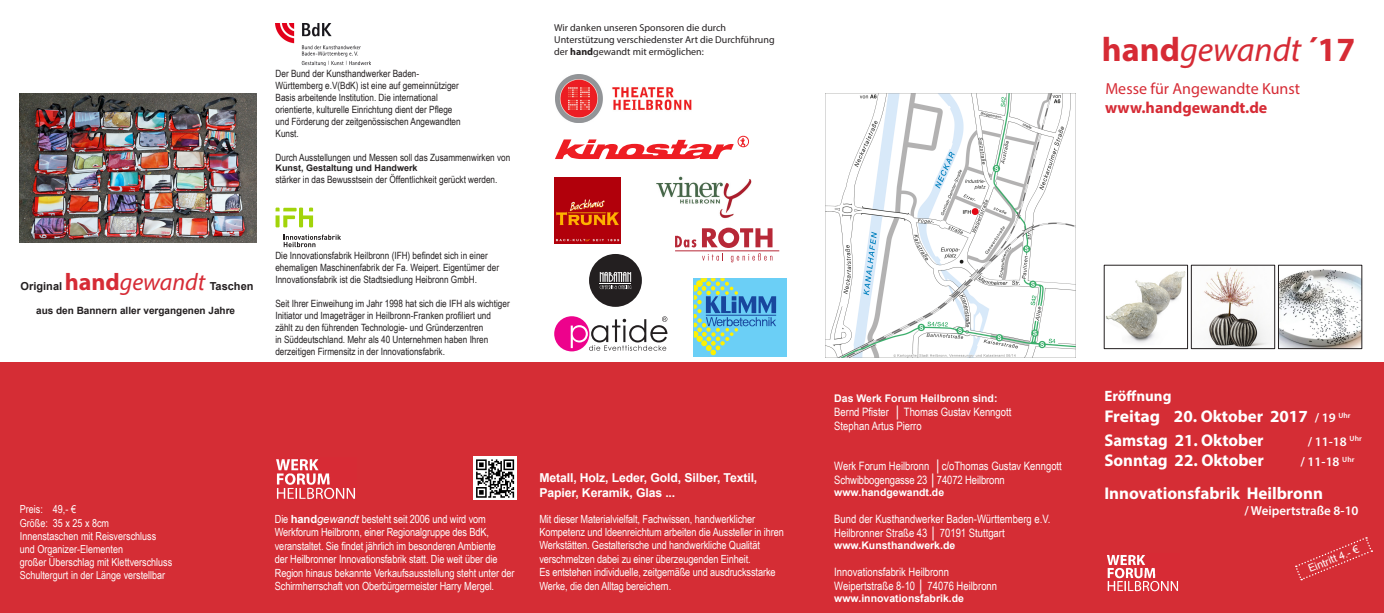
<style>
.page{position:relative;width:1384px;height:613px;background:#fff}
.page>*{position:absolute;margin:0;border:0;box-sizing:border-box;transform-origin:0 0}
.Einf__Abs{font:700 34px "Myriad Pro";color:#d62b35}
.Einf__Abs-2{font:700 17px "Myriad Pro";color:#fff}
.Einf__Abs-3{font:700 17px "Myriad Pro";color:#fff;scale:1.04 1}
.Einf__Abs-4{font:16px "Myriad Pro";color:#d62b35}
.Einf__Abs-5{font:700 16px "Myriad Pro";color:#d62b35}
.Einf__Abs-6{font:700 15px "Myriad Pro";color:#fff}
.Einf__Abs-7{font:600 13px "Myriad Pro";color:#fff}
.Einf__Abs-8{font:700 12.2px "Arial";letter-spacing:-.01em;color:#fff}
.Einf__Abs-9{font:11.6px "Arial Narrow";color:#fff}
.Einf__Abs-10{font:11.2px/13.5px "Arial Narrow";letter-spacing:-.01em;color:#fff}
.t1{font:11px "Arial Narrow";color:#fff}
.t2{font:700 11px "Arial";color:#231f20}
.Einf__Abs-11{font:700 10.5px "Arial";color:#fff}
.Einf__Abs-12{font:10.5px "Arial";color:#fff}
.t3{font:10px "Arial Narrow";color:#231f20}
.t4{font:10px "Myriad Pro";color:#231f20}
.t5{font:700 10px "Arial";color:#231f20}
.t6{font:700 9px "Arial";color:#231f20}
.s1{font-family:"Myriad Pro";font-size:24px;color:#d62b35}
.s2{font-family:"Myriad Pro";font-weight:400;font-style:italic;font-size:24px;color:#d62b35}
.s3{font-weight:700}
.s4{font-family:"Arial";font-weight:700}
.s5{font-family:"Arial";font-style:italic}
.s6{font-weight:400;font-style:italic}
.s7{font-weight:600;font-size:13px}
</style>
<div class="page">
<div style="left:0;top:362px;width:1383px;height:250px;background:#d52d35"></div>
<img style="left:1106px;top:271px;width:79px;height:72px">
<img style="left:1204px;top:267px;width:65px;height:79px">
<img style="left:1280px;top:269px;width:79px;height:77px">
<img style="left:1107px;top:555px;width:71px;height:36px">
<svg style="left:1295px;top:537px;width:77px;height:43px"></svg>
<svg style="left:555px;top:136px;width:194px;height:23px"></svg>
<img style="left:554px;top:177px;width:66px;height:66px">
<img style="left:656px;top:176px;width:96px;height:43px">
<img style="left:555px;top:75px;width:137px;height:47px">
<div style="left:693px;top:278px;width:93px;height:78px;background:#6bcff6"></div>
<svg style="left:693px;top:278px;width:83px;height:77px"></svg>
<svg style="left:675px;top:235px;width:21px;height:12px"></svg>
<svg style="left:702px;top:227px;width:70px;height:35px"></svg>
<hr style="left:675px;top:250px;width:104px;height:1px;background:#b72837">
<div style="left:554px;top:316px;width:35px;height:35px;background:#ed028c;border-radius:50%"></div>
<svg style="left:570px;top:316px;width:97px;height:34px"></svg>
<div style="left:589px;top:254px;width:53px;height:53px;background:#231f20;border-radius:50%"></div>
<svg style="left:599px;top:272px;width:32px;height:17px"></svg>
<hr style="left:600px;top:283px;width:31px;height:1px;background:#fff">
<img style="left:825px;top:94px;width:250px;height:263px">
<img style="left:275px;top:23px;width:95px;height:43px">
<svg style="left:275px;top:207px;width:38px;height:20px"></svg>
<svg style="left:284px;top:234px;width:57px;height:13px"></svg>
<img style="left:276px;top:459px;width:79px;height:40px">
<img style="left:473px;top:456px;width:43px;height:43px">
<img style="left:20px;top:94px;width:237px;height:148px">
<p class="t3" style="left:275px;top:66px;width:145px">Der Bund der Kunsthandwerker Baden-</p>
<p class="t3" style="left:275px;top:78px;width:185px">Württemberg e.V(BdK) ist eine auf gemeinnütziger</p>
<p class="t3" style="left:275px;top:90px;width:164px">Basis arbeitende Institution. Die international</p>
<p class="t3" style="left:275px;top:102px;width:178px">orientierte, kulturelle Einrichtung dient der Pflege</p>
<p class="t3" style="left:275px;top:114px;width:187px">und Förderung der zeitgenössischen Angewandten</p>
<p class="t3" style="left:275px;top:126px;width:25px">Kunst.</p>
<p class="t3" style="left:275px;top:150px;width:236px">Durch Ausstellungen und Messen soll das Zusammenwirken von</p>
<p class="t6" style="left:275px;top:162px;width:144px">Kunst, Gestaltung und Handwerk</p>
<p class="t3" style="left:275px;top:172px;width:223px">stärker in das Bewusstsein der Öffentlichkeit gerückt werden.</p>
<p class="t2" style="left:21px;top:279px;width:234px">Original <span class="s1">hand</span><span class="s2">gewandt</span> Taschen</p>
<p class="t5" style="left:36px;top:304px;width:200px">aus den Bannern aller vergangenen Jahre</p>
<p class="t3" style="left:275px;top:248px;width:214px">Die Innovationsfabrik Heilbronn (IFH) befindet sich in einer</p>
<p class="t3" style="left:275px;top:260px;width:225px">ehemaligen Maschinenfabrik der Fa. Weipert. Eigentümer der</p>
<p class="t3" style="left:275px;top:272px;width:203px">Innovationsfabrik ist die Stadtsiedlung Heibronn GmbH.</p>
<p class="t3" style="left:275px;top:296px;width:236px">Seit Ihrer Einweihung im Jahr 1998 hat sich die IFH als wichtiger</p>
<p class="t3" style="left:275px;top:308px;width:217px">Initiator und Imageträger in Heilbronn-Franken profiliert und</p>
<p class="t3" style="left:275px;top:320px;width:209px">zählt zu den führenden Technologie- und Gründerzentren</p>
<p class="t3" style="left:275px;top:332px;width:214px">in Süddeutschland. Mehr als 40 Unternehmen haben Ihren</p>
<p class="t3" style="left:275px;top:344px;width:171px">derzeitigen Firmensitz in der Innovationsfabrik.</p>
<p class="t4" style="left:554px;top:22px;width:173px">Wir danken unseren Sponsoren die durch</p>
<p class="t4" style="left:554px;top:34px;width:222px">Unterstützung verschiedenster Art die Durchführung</p>
<p class="t4" style="left:554px;top:46px;width:151px">der <span class="s3">hand</span>gewandt mit ermöglichen:</p>
<p class="t1" style="left:20px;top:501px;width:58px">Preis: 49,- €</p>
<p class="t1" style="left:20px;top:514px;width:91px">Größe: 35 x 25 x 8cm</p>
<p class="t1" style="left:20px;top:527px;width:138px">Innenstaschen mit Reisverschluss</p>
<p class="t1" style="left:20px;top:540px;width:105px">und Organizer-Elementen</p>
<p class="t1" style="left:20px;top:554px;width:154px">großer Überschlag mit Klettverschluss</p>
<p class="t1" style="left:20px;top:567px;width:147px">Schultergurt in der Länge verstellbar</p>
<p class="Einf__Abs-10" style="left:275px;top:511px;width:212px">Die <span class="s4">hand</span><span class="s5">gewandt</span> besteht seit 2006 und wird vom</p>
<p class="Einf__Abs-10" style="left:275px;top:525px;width:216px">Werkforum Heilbronn, einer Regionalgruppe des BdK,</p>
<p class="Einf__Abs-10" style="left:275px;top:538px;width:223px">veranstaltet. Sie findet jährlich im besonderen Ambiente</p>
<p class="Einf__Abs-10" style="left:275px;top:552px;width:224px">der Heilbronner Innovationsfabrik statt. Die weit über die</p>
<p class="Einf__Abs-10" style="left:275px;top:565px;width:241px">Region hinaus bekannte Verkaufsausstellung steht unter der<br>Schirmherrschaft von Oberbürgermeister Harry Mergel.</p>
<p class="Einf__Abs-8" style="left:539px;top:469px;width:219px">Metall, Holz, Leder, Gold, Silber, Textil,</p>
<p class="Einf__Abs-8" style="left:539px;top:484px;width:137px">Papier, Keramik, Glas ...</p>
<p class="Einf__Abs-10" style="left:539px;top:511px;width:217px">Mit dieser Materialvielfalt, Fachwissen, handwerklicher</p>
<p class="Einf__Abs-10" style="left:539px;top:524px;width:246px">Kompetenz und Ideenreichtum arbeiten die Aussteller in ihren<br>Werkstätten. Gestalterische und handwerkliche Qualität</p>
<p class="Einf__Abs-10" style="left:539px;top:551px;width:213px">verschmelzen dabei zu einer überzeugenden Einheit.</p>
<p class="Einf__Abs-10" style="left:539px;top:565px;width:238px">Es entstehen individuelle, zeitgemäße und ausdrucksstarke</p>
<p class="Einf__Abs-10" style="left:539px;top:578px;width:133px">Werke, die den Alltag bereichern.</p>
<p class="Einf__Abs" style="left:1101px;top:27px;width:255px">hand<span class="s6">gewandt</span> ´17</p>
<p class="Einf__Abs-4" style="left:1105px;top:79px;width:196px">Messe für Angewandte Kunst</p>
<p class="Einf__Abs-5" style="left:1105px;top:97px;width:164px">www.handgewandt.de</p>
<p class="Einf__Abs-11" style="left:834px;top:391px;width:165px">Das Werk Forum Heilbronn sind:</p>
<p class="Einf__Abs-9" style="left:834px;top:403px;width:179px">Bernd Pfister │ Thomas Gustav Kenngott</p>
<p class="Einf__Abs-9" style="left:834px;top:417px;width:89px">Stephan Artus Pierro</p>
<p class="Einf__Abs-9" style="left:834px;top:457px;width:229px">Werk Forum Heilbronn │c/oThomas Gustav Kenngott</p>
<p class="Einf__Abs-9" style="left:834px;top:471px;width:172px">Schwibbogengasse 23 │74072 Heilbronn</p>
<p class="Einf__Abs-11" style="left:834px;top:485px;width:111px">www.handgewandt.de</p>
<p class="Einf__Abs-9" style="left:834px;top:510px;width:218px">Bund der Kusthandwerker Baden-Württemberg e.V.</p>
<p class="Einf__Abs-9" style="left:834px;top:524px;width:172px">Heilbronner Straße 43 │ 70191 Stuttgart</p>
<p class="Einf__Abs-11" style="left:834px;top:538px;width:122px">www.Kunsthandwerk.de</p>
<p class="Einf__Abs-9" style="left:834px;top:563px;width:116px">Innovationsfabrik Heilbronn</p>
<p class="Einf__Abs-9" style="left:834px;top:577px;width:164px">Weipertstraße 8-10 │ 74076 Heilbronn</p>
<p class="Einf__Abs-11" style="left:834px;top:591px;width:131px">www.innovationsfabrik.de</p>
<p class="Einf__Abs-6" style="left:1104px;top:385px;width:69px">Eröffnung</p>
<p class="Einf__Abs-3" style="left:1104px;top:405px;width:238px">Freitag 20. Oktober 2017 <span class="s7">/ 19</span> <sup>Uhr</sup></p>
<p class="Einf__Abs-2" style="left:1104px;top:428px;width:161px">Samstag 21. Oktober</p>
<p class="Einf__Abs-7" style="left:1307px;top:432px;width:55px">/ 11-18 <sup>Uhr</sup></p>
<p class="Einf__Abs-2" style="left:1104px;top:449px;width:161px">Sonntag 22. Oktober</p>
<p class="Einf__Abs-7" style="left:1300px;top:453px;width:55px">/ 11-18 <sup>Uhr</sup></p>
<p class="Einf__Abs-2" style="left:1104px;top:482px;width:220px">Innovationsfabrik Heilbronn</p>
<p class="Einf__Abs-7" style="left:1244px;top:502px;width:116px">/ Weipertstraße 8-10</p>
<p class="Einf__Abs-12" style="left:1306px;top:562px;width:55px;rotate:-22deg">Eintritt 4.- €</p>
</div>
